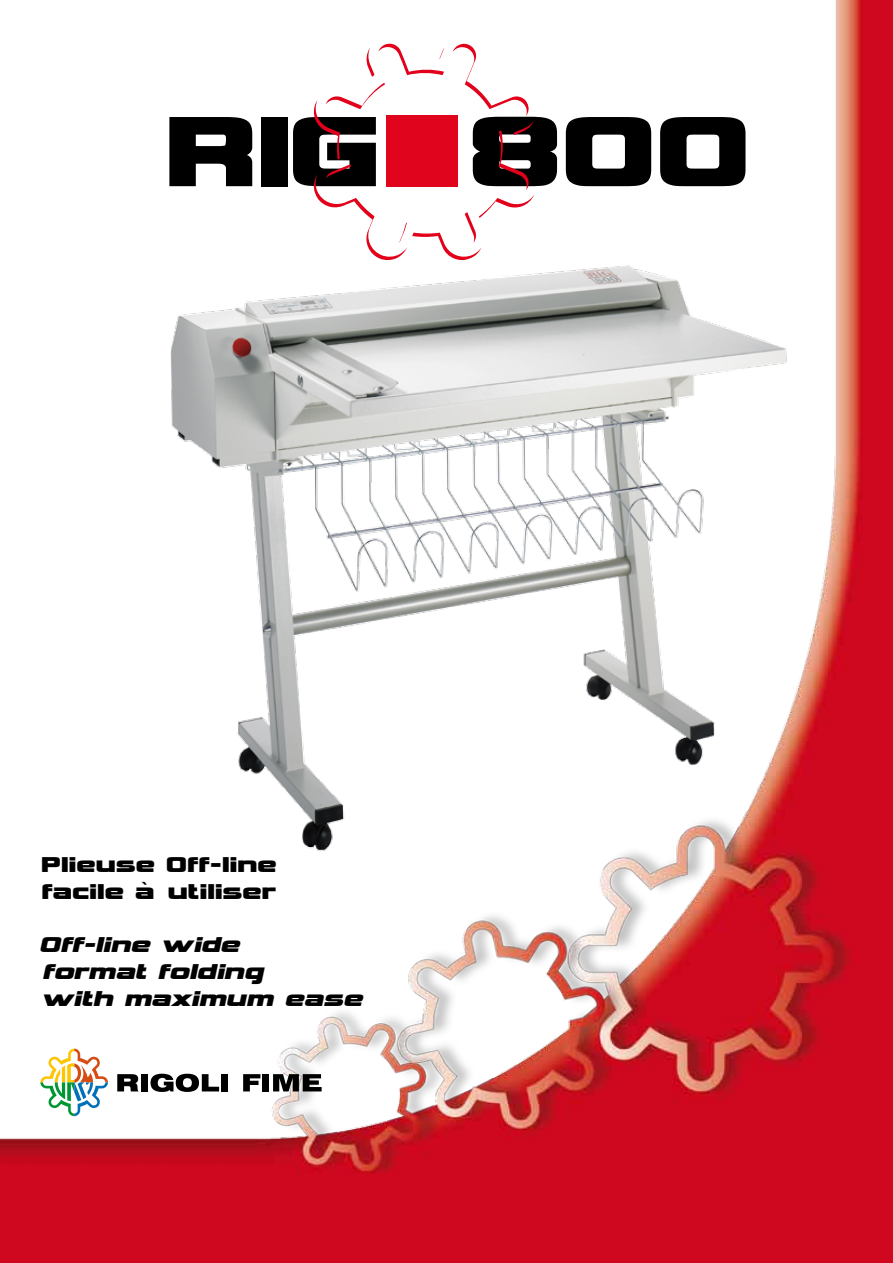
<style>
.page{position:relative;width:893px;height:1263px;background:#fff}
.page>*{position:absolute;margin:0;border:0;box-sizing:border-box;transform-origin:0 0}
.t1{font:139.65px "Vipnagorgialla";color:#000}
.t2{font:italic 30px/27px "Vipnagorgialla";color:#000}
.t3{font:30px/27px "Vipnagorgialla";letter-spacing:.02em;color:#000}
.s1{color:#e0041d}
</style>
<div class="page">
<img style="left:0;top:0;width:893px;height:1263px">
<svg style="left:311px;top:42px;width:223px;height:211px"></svg>
<svg style="left:40px;top:1048px;width:68px;height:68px"></svg>
<svg style="left:117px;top:1074px;width:21px;height:17px"></svg>
<div style="left:141px;top:1074px;width:7px;height:17px;background:#000"></div>
<svg style="left:151px;top:1074px;width:68px;height:18px"></svg>
<div style="left:221px;top:1074px;width:7px;height:17px;background:#000"></div>
<svg style="left:243px;top:1074px;width:17px;height:17px"></svg>
<div style="left:263px;top:1074px;width:6px;height:17px;background:#000"></div>
<svg style="left:273px;top:1074px;width:49px;height:17px"></svg>
<img style="left:158px;top:253px;width:644px;height:618px">
<h1 class="t1" style="left:165px;top:91px;width:586px">RIG<span class="s1">■</span>800</h1>
<p class="t3" style="left:42px;top:852px;width:236px">Plieuse Off-line facile à utiliser</p>
<p class="t2" style="left:39px;top:932px;width:330px">Off-line wide<br>format folding<br>with maximum ease</p>
</div>
